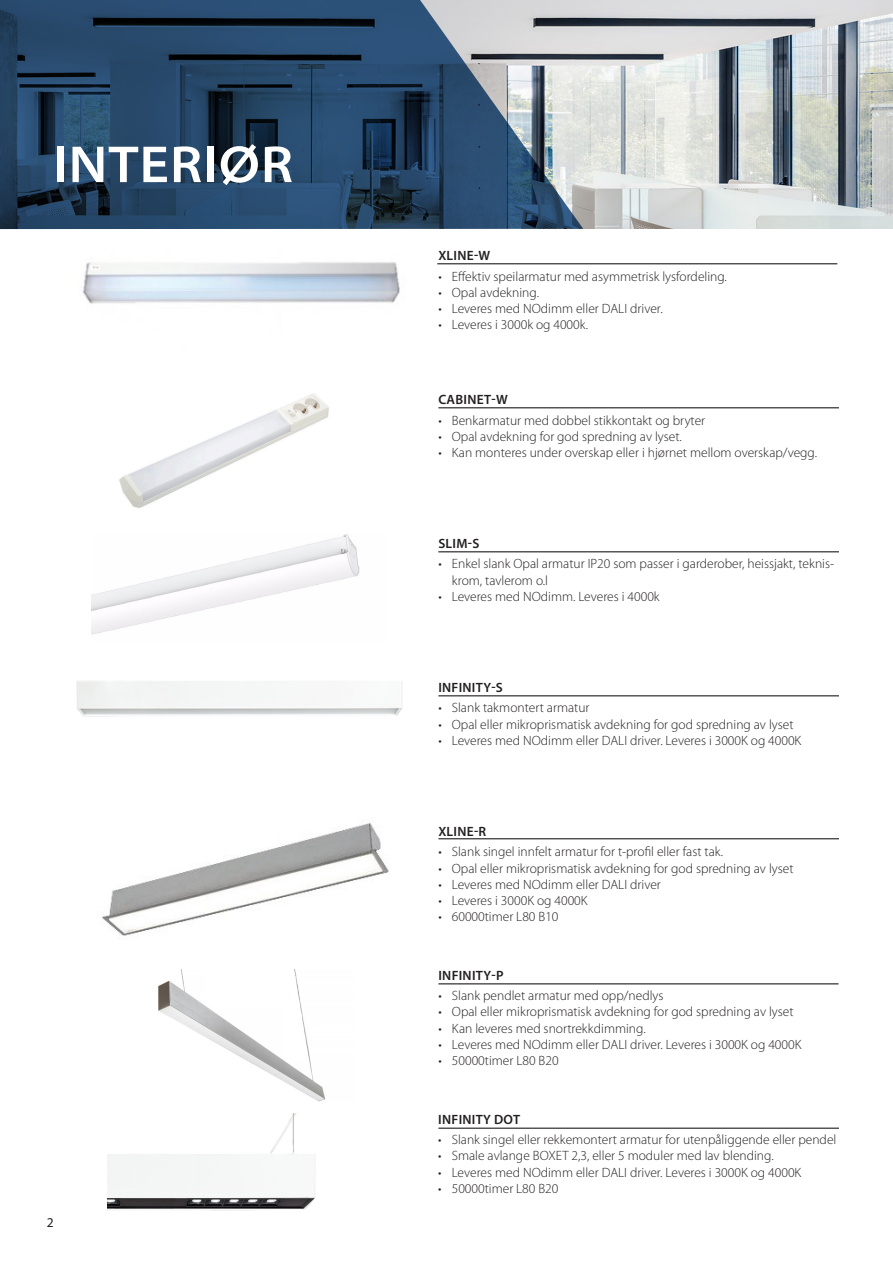
<style>
.page{position:relative;width:893px;height:1263px;background:#fff}
.page>*{position:absolute;margin:0;border:0;box-sizing:border-box;transform-origin:0 0}
.t1{font:600 semi-expanded 52.5px "Myriad Pro";letter-spacing:.02em;color:#fff}
.t2{font:300 13.5px/16.2px "Myriad Pro";color:#231f20}
.t3{font:600 13.5px "Myriad Pro";letter-spacing:.02em;color:#231f20}
.t4{font:13.5px "Myriad Pro";color:#231f20}
</style>
<div class="page">
<img style="left:583px;top:0;width:310px;height:229px">
<svg style="left:0;top:0;width:583px;height:229px;background:#38546f"></svg>
<hr style="left:437px;top:264px;width:400px;height:1px;background:#000001">
<hr style="left:438px;top:552px;width:401px;height:1px;background:#000001">
<hr style="left:438px;top:696px;width:401px;height:1px;background:#000001">
<hr style="left:438px;top:838px;width:401px;height:1px;background:#000001">
<hr style="left:438px;top:984px;width:400px;height:1px;background:#000001">
<hr style="left:438px;top:1128px;width:401px;height:1px;background:#000001">
<hr style="left:438px;top:408px;width:401px;height:1px;background:#000001">
<img style="left:102px;top:823px;width:287px;height:115px">
<img style="left:119px;top:393px;width:210px;height:115px">
<img style="left:92px;top:534px;width:268px;height:101px">
<img style="left:76px;top:680px;width:372px;height:37px">
<img style="left:82px;top:262px;width:318px;height:42px">
<img style="left:158px;top:970px;width:168px;height:132px">
<img style="left:107px;top:1113px;width:209px;height:98px">
<p class="t1" style="left:53px;top:135px;width:241px">INTERIØR</p>
<p class="t4" style="left:47px;top:1215px;width:8px">2</p>
<p class="t3" style="left:438px;top:248px;width:53px">XLINE-W</p>
<p class="t2" style="left:438px;top:268px;width:290px">• Effektiv speilarmatur med asymmetrisk lysfordeling.</p>
<p class="t2" style="left:438px;top:284px;width:102px">• Opal avdekning.</p>
<p class="t2" style="left:438px;top:301px;width:226px">• Leveres med NOdimm eller DALI driver.</p>
<p class="t2" style="left:438px;top:317px;width:151px">• Leveres i 3000k og 4000k.</p>
<p class="t3" style="left:438px;top:392px;width:71px">CABINET-W</p>
<p class="t2" style="left:438px;top:412px;width:268px">• Benkarmatur med dobbel stikkontakt og bryter</p>
<p class="t2" style="left:438px;top:428px;width:245px">• Opal avdekning for god spredning av lyset.</p>
<p class="t2" style="left:438px;top:445px;width:380px">• Kan monteres under overskap eller i hjørnet mellom overskap/vegg.</p>
<p class="t3" style="left:438px;top:536px;width:42px">SLIM-S</p>
<p class="t2" style="left:452px;top:556px;width:384px;text-indent:-14px">• Enkel slank Opal armatur IP20 som passer i garderober, heissjakt, teknis&shy;krom, tavlerom o.l</p>
<p class="t2" style="left:438px;top:588px;width:223px">• Leveres med NOdimm. Leveres i 4000k</p>
<p class="t3" style="left:438px;top:680px;width:66px">INFINITY-S</p>
<p class="t2" style="left:438px;top:700px;width:153px">• Slank takmontert armatur</p>
<p class="t2" style="left:438px;top:716px;width:357px">• Opal eller mikroprismatisk avdekning for god spredning av lyset</p>
<p class="t2" style="left:438px;top:732px;width:364px">• Leveres med NOdimm eller DALI driver. Leveres i 3000K og 4000K</p>
<p class="t3" style="left:438px;top:824px;width:49px">XLINE-R</p>
<p class="t2" style="left:438px;top:844px;width:286px">• Slank singel innfelt armatur for t-profil eller fast tak.</p>
<p class="t2" style="left:438px;top:860px;width:357px">• Opal eller mikroprismatisk avdekning for god spredning av lyset</p>
<p class="t2" style="left:438px;top:876px;width:224px">• Leveres med NOdimm eller DALI driver</p>
<p class="t2" style="left:438px;top:892px;width:151px">• Leveres i 3000K og 4000K</p>
<p class="t2" style="left:438px;top:909px;width:122px">• 60000timer L80 B10</p>
<p class="t3" style="left:438px;top:968px;width:67px">INFINITY-P</p>
<p class="t2" style="left:438px;top:988px;width:227px">• Slank pendlet armatur med opp/nedlys</p>
<p class="t2" style="left:438px;top:1004px;width:357px">• Opal eller mikroprismatisk avdekning for god spredning av lyset</p>
<p class="t2" style="left:438px;top:1020px;width:209px">• Kan leveres med snortrekkdimming.</p>
<p class="t2" style="left:438px;top:1036px;width:364px">• Leveres med NOdimm eller DALI driver. Leveres i 3000K og 4000K</p>
<p class="t2" style="left:438px;top:1053px;width:122px">• 50000timer L80 B20</p>
<p class="t3" style="left:438px;top:1112px;width:83px">INFINITY DOT</p>
<p class="t2" style="left:438px;top:1132px;width:400px">• Slank singel eller rekkemontert armatur for utenpåliggende eller pendel</p>
<p class="t2" style="left:438px;top:1148px;width:337px">• Smale avlange BOXET 2,3, eller 5 moduler med lav blending.</p>
<p class="t2" style="left:438px;top:1164px;width:364px">• Leveres med NOdimm eller DALI driver. Leveres i 3000K og 4000K</p>
<p class="t2" style="left:438px;top:1180px;width:122px">• 50000timer L80 B20</p>
</div>
